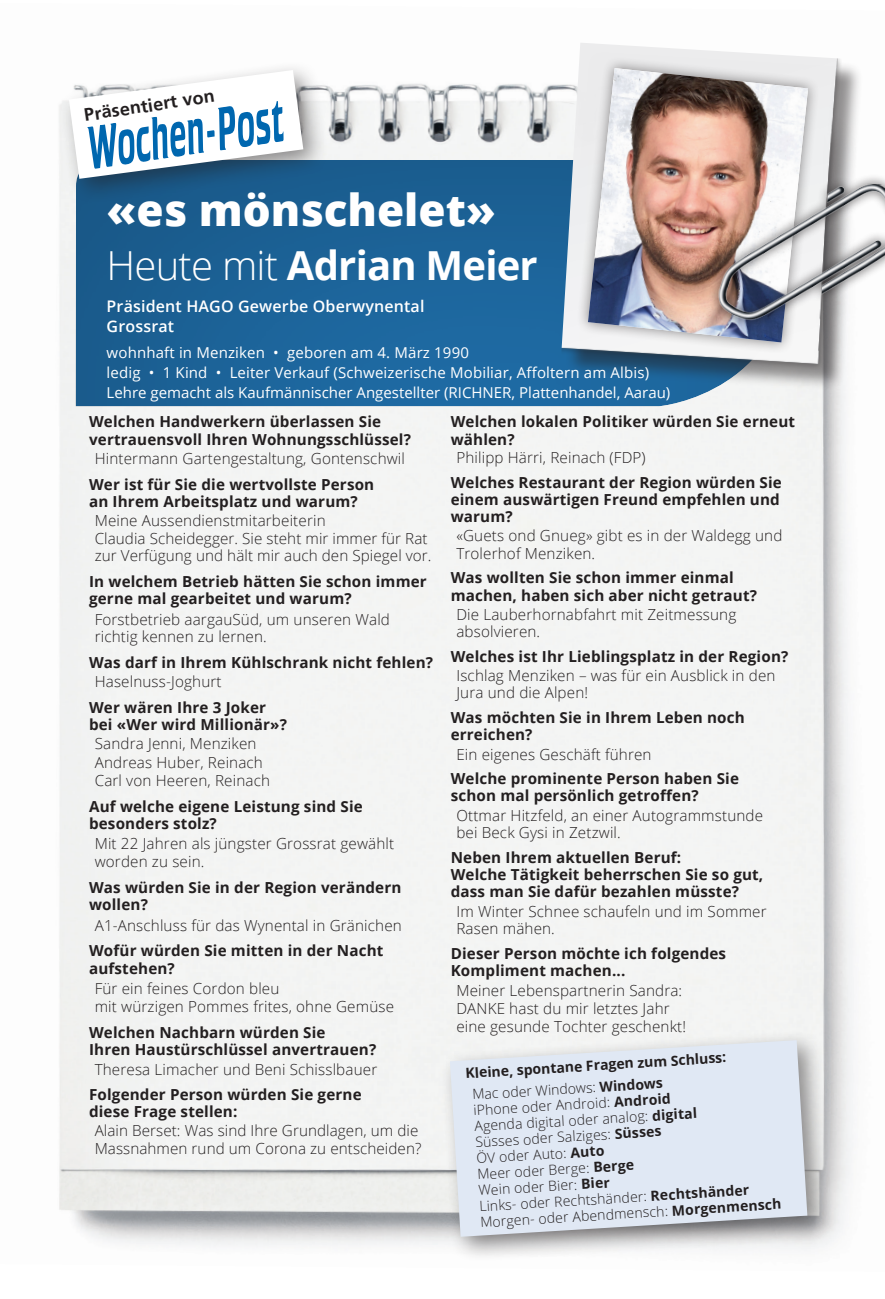
<style>
.page{position:relative;width:885px;height:1299px;background:#fff}
.page>*{position:absolute;margin:0;border:0;box-sizing:border-box;transform-origin:0 0}
.t1{font:800 44px "Open Sans";color:#fff}
.t2{font:700 40px "Open Sans";letter-spacing:-.02em;color:#fff}
.Fliesstext_9pt{font:700 18px "Frutiger LT Pro";color:#231f20}
.Titel_20pt{font:600 16px/20.2px "Open Sans";letter-spacing:.01em;color:#fff}
.moenscheled_antwort{font:300 15.2px/17.6px "Open Sans";letter-spacing:.01em;color:#231f20}
.moenscheled_frage{font:700 15.2px/17.2px "Open Sans";letter-spacing:.01em;color:#231f20}
.moenscheled_antwort-2{font:700 15.2px/17.2px "Open Sans";letter-spacing:.01em;color:#231f20}
.Titel_20pt-2{font:15px/20px "Open Sans";letter-spacing:.01em;color:#fff}
.moenscheled_antwort-3{font:300 14px/16px "Open Sans";color:#231f20}
.moenscheled_frage-2{font:700 14px "Open Sans";color:#231f20}
.s1{font-weight:300}
.s2{font-weight:700}
</style>
<div class="page">
<div style="left:59px;top:83px;width:795px;height:1163px;background:#f3f4f3"></div>
<div style="left:60px;top:151px;width:736px;height:258px;background:#231f20;opacity:.36"></div>
<div style="left:564px;top:46px;width:300px;height:346px;background:#231f20;opacity:.5"></div>
<img style="left:560px;top:43px;width:303px;height:336px">
<div style="left:576px;top:57px;width:243px;height:297px;background:#231f20;opacity:.5"></div>
<img style="left:588px;top:68px;width:220px;height:274px">
<img style="left:656px;top:171px;width:228px;height:197px">
<div style="left:59px;top:60px;width:270px;height:144px;background:#231f20;opacity:.5"></div>
<svg style="left:69px;top:70px;width:234px;height:109px"></svg>
<div style="left:439px;top:1029px;width:394px;height:233px;background:#231f20;opacity:.5"></div>
<svg style="left:450px;top:1040px;width:357px;height:196px;fill:#e0e8f4"></svg>
<p class="Fliesstext_9pt" style="left:83px;top:105px;width:133px;rotate:-9deg">Präsentiert von</p>
<p class="t1" style="left:107px;top:176px;width:391px">«es mönschelet»</p>
<p class="t2" style="left:107px;top:237px;width:432px"><span class="s1">Heute mit</span> Adrian Meier</p>
<p class="Titel_20pt" style="left:107px;top:295px;width:319px">Präsident HAGO Gewerbe Oberwynental<br>Grossrat</p>
<p class="Titel_20pt-2" style="left:107px;top:342px;width:544px">wohnhaft in Menziken • geboren am 4. März 1990<br>ledig • 1 Kind • Leiter Verkauf (Schweizerische Mobiliar, Affoltern am Albis)</p>
<p class="Titel_20pt-2" style="left:107px;top:382px;width:565px">Lehre gemacht als Kaufmännischer Angestellter (RICHNER, Plattenhandel, Aarau)</p>
<p class="moenscheled_frage" style="left:89px;top:413px;width:323px">Welchen Handwerkern überlassen Sie vertrauensvoll Ihren Wohnungsschlüssel?</p>
<p class="moenscheled_antwort" style="left:95px;top:449px;width:312px">Hintermann Gartengestaltung, Gontenschwil</p>
<p class="moenscheled_frage" style="left:89px;top:475px;width:287px">Wer ist für Sie die wertvollste Person an Ihrem Arbeitsplatz und warum?</p>
<p class="moenscheled_antwort" style="left:95px;top:511px;width:338px">Meine Aussendienstmitarbeiterin<br>Claudia Scheidegger. Sie steht mir immer für Rat zur Verfügung und hält mir auch den Spiegel vor.</p>
<p class="moenscheled_frage" style="left:89px;top:572px;width:339px">In welchem Betrieb hätten Sie schon immer gerne mal gearbeitet und warum?</p>
<p class="moenscheled_antwort" style="left:95px;top:610px;width:297px">Forstbetrieb aargauSüd, um unseren Wald richtig kennen zu lernen.</p>
<p class="moenscheled_frage" style="left:89px;top:653px;width:345px">Was darf in Ihrem Kühlschrank nicht fehlen?</p>
<p class="moenscheled_antwort" style="left:95px;top:672px;width:128px">Haselnuss-Joghurt</p>
<p class="moenscheled_frage" style="left:89px;top:698px;width:199px">Wer wären Ihre 3 Joker bei «Wer wird Millionär»?</p>
<p class="moenscheled_antwort" style="left:95px;top:734px;width:163px">Sandra Jenni, Menziken</p>
<p class="moenscheled_antwort" style="left:95px;top:752px;width:177px">Andreas Huber, Reinach<br>Carl von Heeren, Reinach</p>
<p class="moenscheled_antwort-2" style="left:89px;top:797px;width:275px">Auf welche eigene Leistung sind Sie besonders stolz?</p>
<p class="moenscheled_antwort" style="left:95px;top:834px;width:301px">Mit 22 Jahren als jüngster Grossrat gewählt worden zu sein.</p>
<p class="moenscheled_frage" style="left:89px;top:878px;width:314px">Was würden Sie in der Region verändern wollen?</p>
<p class="moenscheled_antwort" style="left:95px;top:915px;width:308px">A1-Anschluss für das Wynental in Gränichen</p>
<p class="moenscheled_frage" style="left:89px;top:941px;width:296px">Wofür würden Sie mitten in der Nacht aufstehen?</p>
<p class="moenscheled_antwort" style="left:95px;top:979px;width:301px">Für ein feines Cordon bleu<br>mit würzigen Pommes frites, ohne Gemüse</p>
<p class="moenscheled_frage" style="left:89px;top:1023px;width:289px">Welchen Nachbarn würden Sie<br>Ihren Haustürschlüssel anvertrauen?</p>
<p class="moenscheled_antwort" style="left:95px;top:1060px;width:284px">Theresa Limacher und Beni Schisslbauer</p>
<p class="moenscheled_frage" style="left:89px;top:1085px;width:274px">Folgender Person würden Sie gerne diese Frage stellen:</p>
<p class="moenscheled_antwort" style="left:95px;top:1121px;width:328px">Alain Berset: Was sind Ihre Grundlagen, um die<br>Massnahmen rund um Corona zu entscheiden?</p>
<p class="moenscheled_frage" style="left:450px;top:413px;width:346px">Welchen lokalen Politiker würden Sie erneut wählen?</p>
<p class="moenscheled_antwort" style="left:456px;top:448px;width:191px">Philipp Härri, Reinach (FDP)</p>
<p class="moenscheled_frage" style="left:450px;top:473px;width:332px">Welches Restaurant der Region würden Sie einem auswärtigen Freund empfehlen und warum?</p>
<p class="moenscheled_antwort" style="left:456px;top:526px;width:327px">«Guets ond Gnueg» gibt es in der Waldegg und<br>Trolerhof Menziken.</p>
<p class="moenscheled_frage" style="left:450px;top:568px;width:308px">Was wollten Sie schon immer einmal machen, haben sich aber nicht getraut?</p>
<p class="moenscheled_antwort" style="left:456px;top:605px;width:281px">Die Lauberhornabfahrt mit Zeitmessung absolvieren.</p>
<p class="moenscheled_frage" style="left:450px;top:647px;width:339px">Welches ist Ihr Lieblingsplatz in der Region?</p>
<p class="moenscheled_antwort" style="left:456px;top:666px;width:320px">Ischlag Menziken – was für ein Ausblick in den<br>Jura und die Alpen!</p>
<p class="moenscheled_frage" style="left:450px;top:708px;width:295px">Was möchten Sie in Ihrem Leben noch erreichen?</p>
<p class="moenscheled_antwort" style="left:456px;top:744px;width:197px">Ein eigenes Geschäft führen</p>
<p class="moenscheled_frage" style="left:450px;top:769px;width:290px">Welche prominente Person haben Sie schon mal persönlich getroffen?</p>
<p class="moenscheled_antwort" style="left:456px;top:805px;width:308px">Ottmar Hitzfeld, an einer Autogrammstunde bei Beck Gysi in Zetzwil.</p>
<p class="moenscheled_frage" style="left:450px;top:848px;width:314px">Neben Ihrem aktuellen Beruf:<br>Welche Tätigkeit beherrschen Sie so gut, dass man Sie dafür bezahlen müsste?</p>
<p class="moenscheled_antwort" style="left:456px;top:901px;width:312px">Im Winter Schnee schaufeln und im Sommer<br>Rasen mähen.</p>
<p class="moenscheled_frage" style="left:450px;top:944px;width:277px">Dieser Person möchte ich folgendes<br>Kompliment machen...</p>
<p class="moenscheled_antwort" style="left:456px;top:981px;width:231px">Meiner Lebenspartnerin Sandra:<br>DANKE hast du mir letztes Jahr eine gesunde Tochter geschenkt!</p>
<p class="moenscheled_frage-2" style="left:465px;top:1062px;width:263px;rotate:-3deg">Kleine, spontane Fragen zum Schluss:</p>
<p class="moenscheled_antwort-3" style="left:472px;top:1085px;width:192px;rotate:-3deg">Mac oder Windows: <span class="s2">Windows</span></p>
<p class="moenscheled_antwort-3" style="left:473px;top:1101px;width:304px;rotate:-3deg">iPhone oder Android: <span class="s2">Android<br></span>Agenda digital oder analog: <span class="s2">digital<br></span>Süsses oder Salziges: <span class="s2">Süsses<br></span>ÖV oder Auto: <span class="s2">Auto<br></span>Meer oder Berge: <span class="s2">Berge<br></span>Wein oder Bier: <span class="s2">Bier<br></span>Links- oder Rechtshänder: <span class="s2">Rechtshänder<br></span>Morgen- oder Abendmensch: <span class="s2">Morgenmensch</span></p>
</div>
